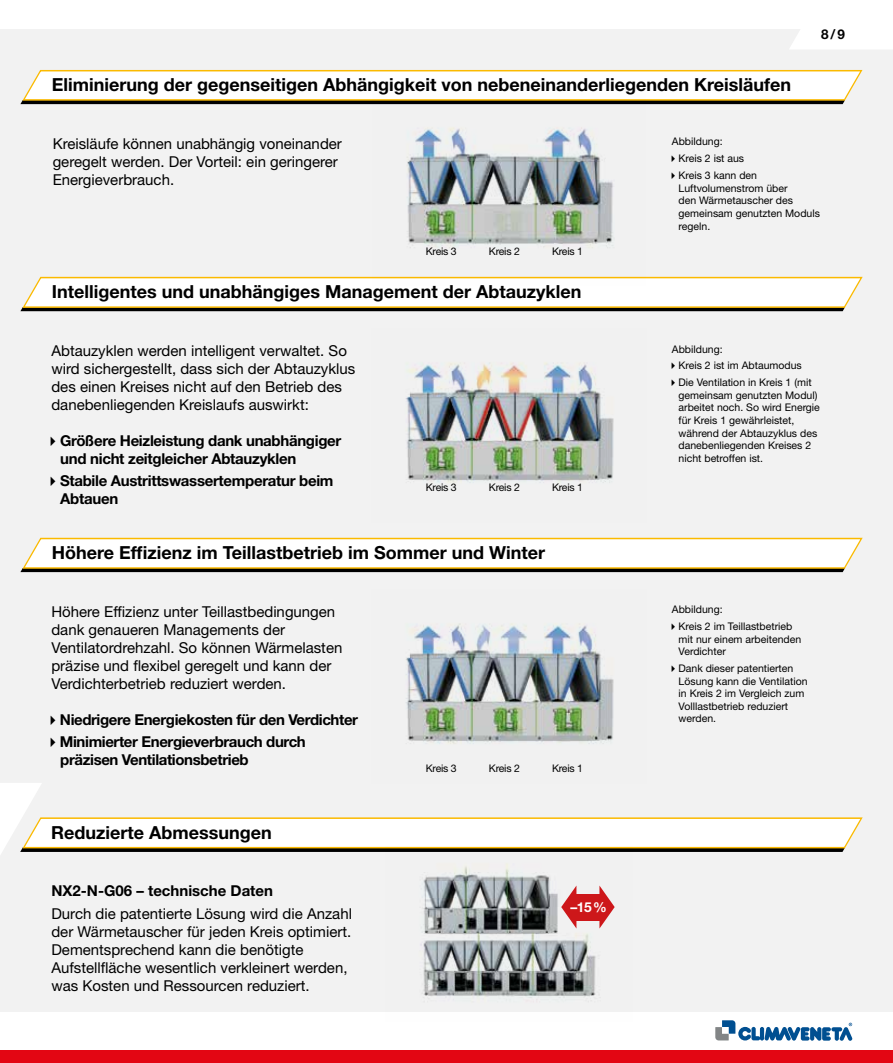
<style>
.page{position:relative;width:893px;height:1063px;background:#fff}
.page>*{position:absolute;margin:0;border:0;box-sizing:border-box;transform-origin:0 0}
.t1{font:700 18px "Helvetica Neue LT Std";color:#000}
.t2{font:15px/18px "Helvetica Neue LT Std";color:#000}
.t3{font:700 15px/18px "Helvetica Neue LT Std";letter-spacing:-.02em;color:#000}
.t4{font:700 15px "Helvetica Neue LT Std";color:#000}
.t5{font:700 13.65px "Helvetica Neue LT Std";color:#fff}
.t6{font:700 13.5px "Helvetica Neue LT Std";color:#000}
.t7{font:10.5px/12.6px "Helvetica Neue LT Std";color:#000}
</style>
<div class="page">
<div style="left:0;top:30px;width:893px;height:1033px;background:#f2f2f2"></div>
<div style="left:0;top:1012px;width:893px;height:51px;background:#fff"></div>
<div style="left:0;top:1050px;width:893px;height:13px;background:#e30613"></div>
<svg style="left:715px;top:1020px;width:137px;height:21px"></svg>
<svg style="left:20px;top:70px;width:843px;height:34px"></svg>
<svg style="left:20px;top:276px;width:843px;height:35px"></svg>
<svg style="left:20px;top:537px;width:843px;height:35px"></svg>
<svg style="left:0;top:783px;width:863px;height:71px"></svg>
<div style="left:789px;top:29px;width:104px;height:20px;background:#fff"></div>
<img style="left:373px;top:93px;width:272px;height:193px">
<img style="left:406px;top:362px;width:208px;height:121px">
<img style="left:371px;top:623px;width:276px;height:161px">
<img style="left:385px;top:847px;width:248px;height:153px">
<svg style="left:561px;top:886px;width:15px;height:43px"></svg>
<svg style="left:599px;top:886px;width:16px;height:43px"></svg>
<div style="left:575px;top:894px;width:26px;height:26px;background:#cd171a"></div>
<p class="t1" style="left:52px;top:74px;width:741px">Eliminierung der gegenseitigen Abhängigkeit von nebeneinanderliegenden Kreisläufen</p>
<p class="t6" style="left:821px;top:26px;width:25px">8/9</p>
<p class="t2" style="left:53px;top:134px;width:291px">Kreisläufe können unabhängig voneinander geregelt werden. Der Vorteil: ein geringerer<br>Energieverbrauch.</p>
<p class="t7" style="left:426px;top:245px;width:33px">Kreis 3</p>
<p class="t7" style="left:489px;top:245px;width:33px">Kreis 2</p>
<p class="t7" style="left:552px;top:245px;width:33px">Kreis 1</p>
<p class="t1" style="left:52px;top:281px;width:531px">Intelligentes und unabhängiges Management der Abtauzyklen</p>
<p class="t2" style="left:51px;top:341px;width:306px">Abtauzyklen werden intelligent verwaltet. So wird sichergestellt, dass sich der Abtauzyklus des einen Kreises nicht auf den Betrieb des danebenliegenden Kreislaufs auswirkt:</p>
<p class="t3" style="left:60px;top:431px;width:283px;text-indent:-15px">✔Größere Heizleistung dank unabhängiger und nicht zeitgleicher Abtauzyklen</p>
<p class="t3" style="left:60px;top:471px;width:275px;text-indent:-15px">✔Stabile Austrittswassertemperatur beim<br>Abtauen</p>
<p class="t7" style="left:426px;top:481px;width:33px">Kreis 3</p>
<p class="t7" style="left:489px;top:481px;width:33px">Kreis 2</p>
<p class="t7" style="left:552px;top:481px;width:33px">Kreis 1</p>
<p class="t1" style="left:52px;top:542px;width:495px">Höhere Effizienz im Teillastbetrieb im Sommer und Winter</p>
<p class="t2" style="left:51px;top:602px;width:293px">Höhere Effizienz unter Teillastbedingungen dank genaueren Managements der Ventilatordrehzahl. So können Wärmelasten präzise und flexibel geregelt und kann der Verdichterbetrieb reduziert werden.</p>
<p class="t3" style="left:45px;top:710px;width:314px">✔Niedrigere Energiekosten für den Verdichter</p>
<p class="t3" style="left:60px;top:732px;width:247px;text-indent:-15px">✔Minimierter Energieverbrauch durch präzisen Ventilationsbetrieb</p>
<p class="t1" style="left:51px;top:821px;width:222px">Reduzierte Abmessungen</p>
<p class="t4" style="left:51px;top:882px;width:223px">NX2-N-G06 – technische Daten</p>
<p class="t2" style="left:51px;top:904px;width:302px">Durch die patentierte Lösung wird die Anzahl der Wärmetauscher für jeden Kreis optimiert.<br>Dementsprechend kann die benötigte Aufstellfläche wesentlich verkleinert werden, was Kosten und Ressourcen reduziert.</p>
<p class="t7" style="left:426px;top:761px;width:33px">Kreis 3</p>
<p class="t7" style="left:489px;top:761px;width:33px">Kreis 2</p>
<p class="t7" style="left:552px;top:761px;width:33px">Kreis 1</p>
<p class="t5" style="left:570px;top:899px;width:38px">–15%</p>
<p class="t7" style="left:672px;top:135px;width:52px">Abbildung:</p>
<p class="t7" style="left:668px;top:152px;width:78px">✔Kreis 2 ist aus</p>
<p class="t7" style="left:679px;top:169px;width:143px;text-indent:-11px">✔Kreis 3 kann den<br>Luftvolumenstrom über<br>den Wärmetauscher des gemeinsam genutzten Moduls regeln.</p>
<p class="t7" style="left:672px;top:342px;width:52px">Abbildung:</p>
<p class="t7" style="left:668px;top:359px;width:135px">✔Kreis 2 ist im Abtaumodus</p>
<p class="t7" style="left:679px;top:376px;width:143px;text-indent:-11px">✔Die Ventilation in Kreis 1 (mit gemeinsam genutzten Modul) arbeitet noch. So wird Energie für Kreis 1 gewährleistet, während der Abtauzyklus des danebenliegenden Kreises 2 nicht betroffen ist.</p>
<p class="t7" style="left:672px;top:603px;width:52px">Abbildung:</p>
<p class="t7" style="left:679px;top:620px;width:124px;text-indent:-11px">✔Kreis 2 im Teillastbetrieb mit nur einem arbeitenden<br>Verdichter</p>
<p class="t7" style="left:679px;top:662px;width:130px;text-indent:-11px">✔Dank dieser patentierten<br>Lösung kann die Ventilation in Kreis 2 im Vergleich zum<br>Volllastbetrieb reduziert werden.</p>
</div>
